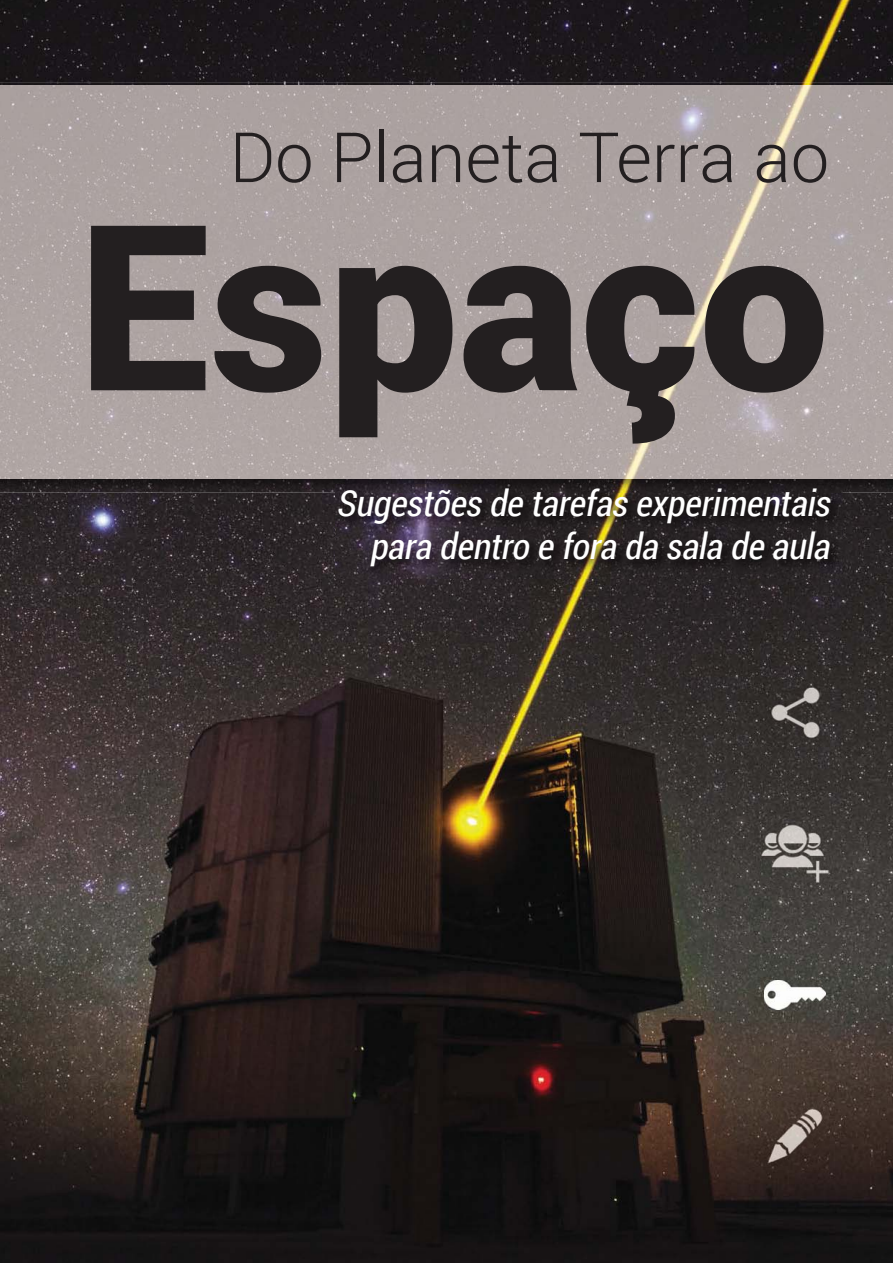
<style>
.page{position:relative;width:893px;height:1263px;background:#fff}
.page>*{position:absolute;margin:0;border:0;box-sizing:border-box;transform-origin:0 0}
.t1{font:900 231.3px "Roboto";color:#231f20}
.t2{font:300 69.45px "Roboto";color:#231f20}
.t3{font:italic 36px/43.2px "Roboto Condensed";color:#fff;text-align:right}
</style>
<div class="page">
<img style="left:0;top:0;width:893px;height:1263px">
<img style="left:0;top:83px;width:893px;height:410px">
<img style="left:335px;top:485px;width:508px;height:94px">
<img style="left:761px;top:678px;width:68px;height:69px">
<img style="left:761px;top:820px;width:68px;height:67px">
<img style="left:764px;top:980px;width:62px;height:29px">
<img style="left:761px;top:1102px;width:68px;height:68px">
<h2 class="t2" style="left:230px;top:109px;width:601px">Do Planeta Terra ao</h2>
<h1 class="t1" style="left:78px;top:148px;width:753px">Espaço</h1>
<p class="t3" style="left:336px;top:481px;width:503px">Sugestões de tarefas experimentais para dentro e fora da sala de aula</p>
</div>
